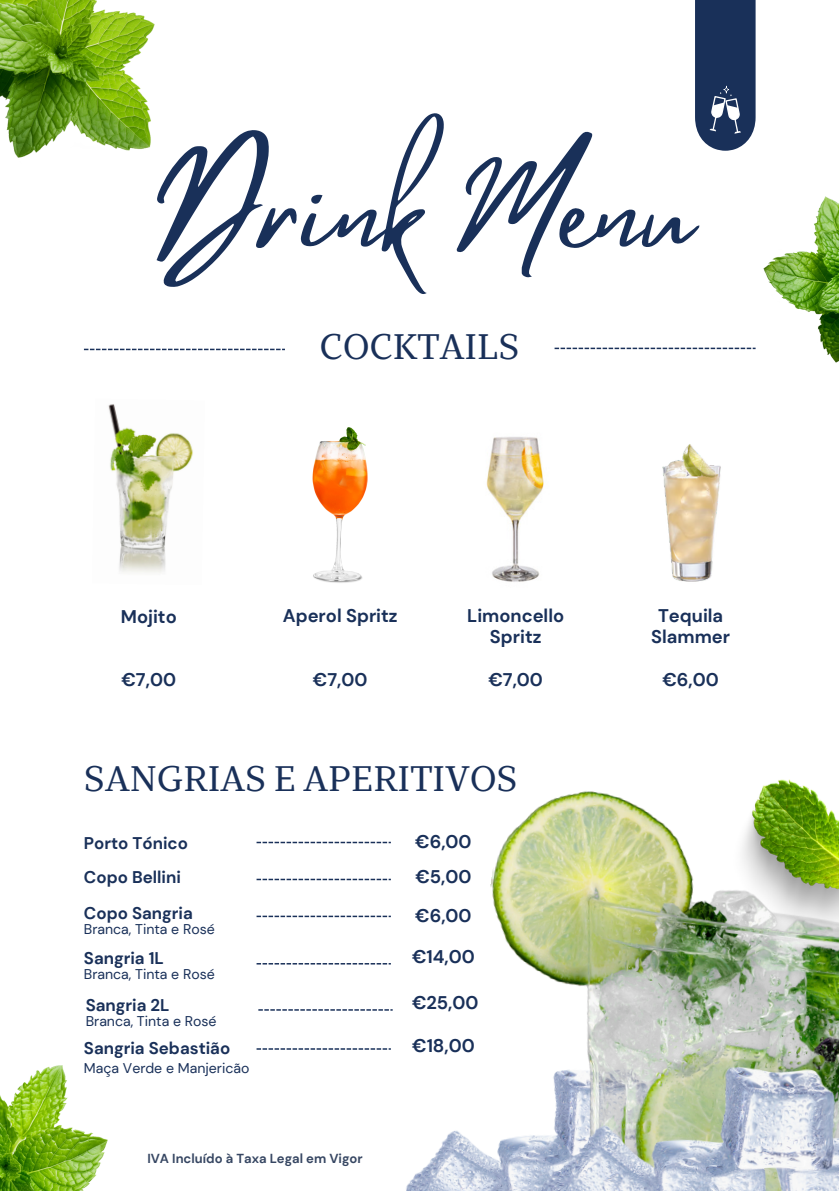
<style>
.page{position:relative;width:839px;height:1191px;background:#fff}
.page>*{position:absolute;margin:0;border:0;box-sizing:border-box;transform-origin:0 0}
.t1{font:120.6px "Mistrully";color:#193059}
.t2{font:35.2px "TT Bells";color:#193059}
.t3{font:700 18.4px/20px "DM Sans";color:#193059;text-align:center}
.t4{font:700 17px "DM Sans";color:#193059}
.t5{font:14px "DM Sans";color:#193059}
.t6{font:700 13px "DM Sans";color:#364662}
</style>
<div class="page">
<img style="left:108px;top:404px;width:85px;height:169px">
<img style="left:312px;top:427px;width:56px;height:156px">
<img style="left:486px;top:437px;width:58px;height:145px">
<img style="left:662px;top:444px;width:59px;height:138px">
<svg style="left:256px;top:842px;width:135px;height:1px"></svg>
<svg style="left:256px;top:879px;width:135px;height:1px"></svg>
<svg style="left:256px;top:916px;width:135px;height:1px"></svg>
<svg style="left:256px;top:963px;width:135px;height:2px"></svg>
<svg style="left:256px;top:1048px;width:135px;height:2px"></svg>
<img style="left:406px;top:1153px;width:30px;height:38px">
<img style="left:436px;top:779px;width:402px;height:412px">
<img style="left:536px;top:1061px;width:302px;height:130px">
<svg style="left:554px;top:348px;width:201px;height:1px"></svg>
<svg style="left:84px;top:349px;width:201px;height:1px"></svg>
<svg style="left:695px;top:0;width:60px;height:151px;background:#2e4368"></svg>
<img style="left:0;top:1066px;width:108px;height:125px">
<img style="left:763px;top:196px;width:75px;height:166px">
<img style="left:0;top:0;width:154px;height:158px">
<img style="left:730px;top:780px;width:108px;height:160px">
<svg style="left:258px;top:1009px;width:134px;height:2px"></svg>
<p class="t1" style="left:154px;top:114px;width:540px">Drink Menu</p>
<p class="t2" style="left:320px;top:325px;width:201px">COCKTAILS</p>
<h1 class="t3" style="left:121px;top:606px;width:57px">Mojito</h1>
<p class="t3" style="left:283px;top:606px;width:116px">Aperol Spritz</p>
<h2 class="t3" style="left:467px;top:606px;width:98px">Limoncello<br>Spritz</h2>
<p class="t3" style="left:651px;top:606px;width:80px">Tequila<br>Slammer</p>
<p class="t3" style="left:121px;top:669px;width:56px">€7,00</p>
<p class="t3" style="left:313px;top:669px;width:56px">€7,00</p>
<h3 class="t3" style="left:488px;top:669px;width:56px">€7,00</h3>
<h3 class="t3" style="left:662px;top:669px;width:58px">€6,00</h3>
<p class="t2" style="left:84px;top:757px;width:435px">SANGRIAS E APERITIVOS</p>
<p class="t4" style="left:84px;top:832px;width:106px">Porto Tónico</p>
<h3 class="t4" style="left:84px;top:866px;width:98px">Copo Bellini</h3>
<h3 class="t4" style="left:84px;top:902px;width:110px">Copo Sangria</h3>
<p class="t4" style="left:84px;top:948px;width:81px">Sangria 1L</p>
<h3 class="t5" style="left:84px;top:920px;width:132px">Branca, Tinta e Rosé</h3>
<p class="t5" style="left:84px;top:966px;width:132px">Branca, Tinta e Rosé</p>
<h3 class="t3" style="left:415px;top:832px;width:58px">€6,00</h3>
<h3 class="t3" style="left:415px;top:866px;width:58px">€5,00</h3>
<p class="t3" style="left:415px;top:905px;width:58px">€6,00</p>
<h3 class="t3" style="left:412px;top:946px;width:64px">€14,00</h3>
<h3 class="t4" style="left:86px;top:994px;width:85px">Sangria 2L</h3>
<p class="t3" style="left:412px;top:993px;width:68px">€25,00</p>
<h3 class="t5" style="left:86px;top:1012px;width:132px">Branca, Tinta e Rosé</h3>
<h3 class="t4" style="left:84px;top:1037px;width:148px">Sangria Sebastião</h3>
<h2 class="t3" style="left:412px;top:1036px;width:64px">€18,00</h2>
<p class="t5" style="left:84px;top:1059px;width:167px">Maça Verde e Manjericão</p>
<h3 class="t6" style="left:147px;top:1150px;width:217px">IVA Incluído à Taxa Legal em Vigor</h3>
</div>
